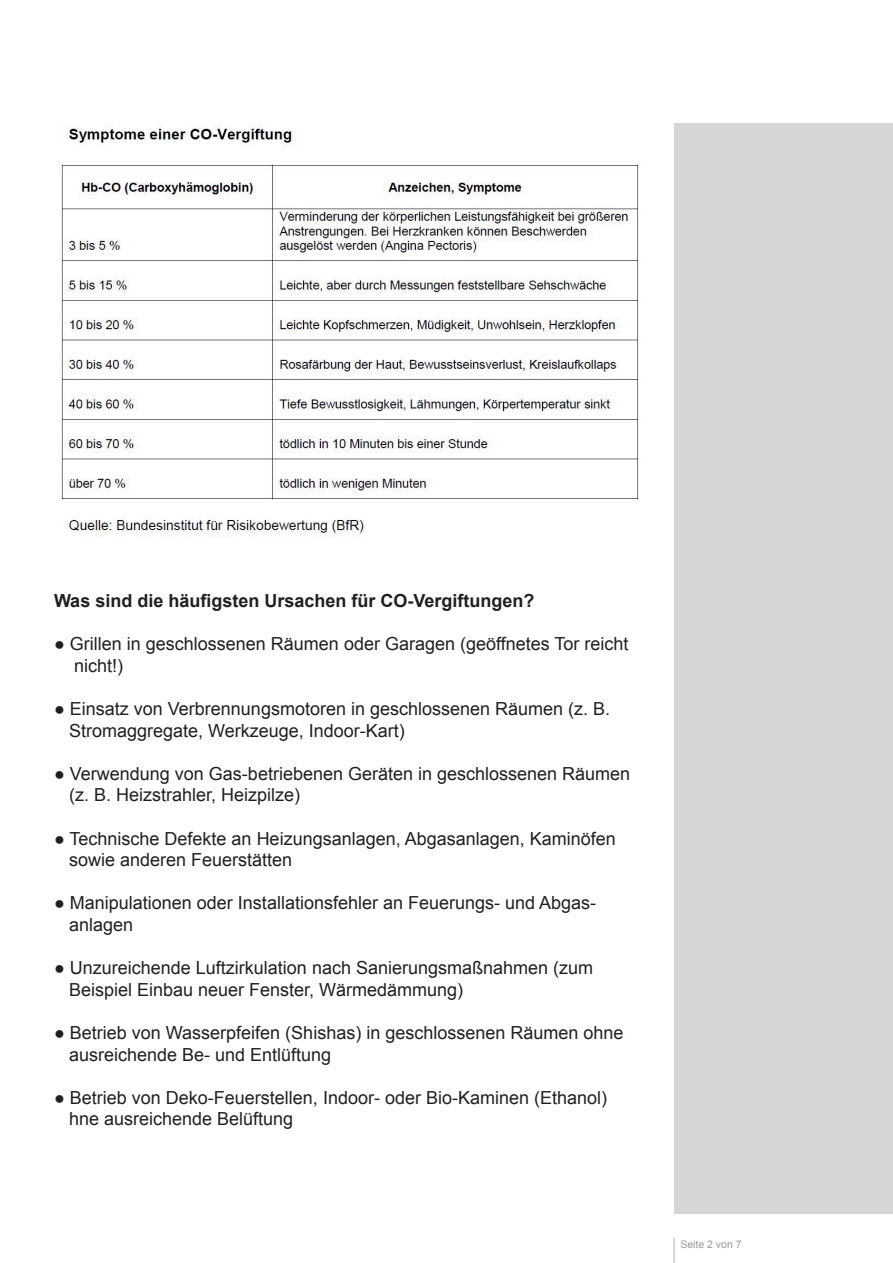
<style>
.page{position:relative;width:893px;height:1263px;background:#fff}
.page>*{position:absolute;margin:0;border:0;box-sizing:border-box;transform-origin:0 0}
.t1{font:18px/21.6px "Arial";color:#231f20}
.t2{font:700 18px "Arial";color:#231f20}
.t3{font:10.5px "Arial";color:#999b9e}
.s1{font-weight:700;font-style:italic}
</style>
<div class="page">
<svg style="left:674px;top:1239px;width:1px;height:24px"></svg>
<div style="left:674px;top:123px;width:219px;height:1091px;background:#d5d6d8"></div>
<img style="left:61px;top:123px;width:578px;height:414px">
<p class="t2" style="left:54px;top:589px;width:482px">Was sind die häufigsten Ursachen für CO-Vergiftungen?</p>
<p class="t1" style="left:74px;top:633px;width:556px;text-indent:-20px"><span class="s1">●</span> Grillen in geschlossenen Räumen oder Garagen (geöffnetes Tor reicht nicht!)</p>
<p class="t1" style="left:69px;top:698px;width:543px;text-indent:-15px"><span class="s1">●</span> Einsatz von Verbrennungsmotoren in geschlossenen Räumen (z. B.<br>Stromaggregate, Werkzeuge, Indoor-Kart)</p>
<p class="t1" style="left:69px;top:763px;width:563px;text-indent:-15px"><span class="s1">●</span> Verwendung von Gas-betriebenen Geräten in geschlossenen Räumen (z. B. Heizstrahler, Heizpilze)</p>
<p class="t1" style="left:69px;top:828px;width:548px;text-indent:-15px"><span class="s1">●</span> Technische Defekte an Heizungsanlagen, Abgasanlagen, Kaminöfen sowie anderen Feuerstätten</p>
<p class="t1" style="left:69px;top:892px;width:529px;text-indent:-15px"><span class="s1">●</span> Manipulationen oder Installationsfehler an Feuerungs- und Abgas&shy;anlagen</p>
<p class="t1" style="left:69px;top:957px;width:526px;text-indent:-15px"><span class="s1">●</span> Unzureichende Luftzirkulation nach Sanierungsmaßnahmen (zum<br>Beispiel Einbau neuer Fenster, Wärmedämmung)</p>
<p class="t1" style="left:69px;top:1022px;width:556px;text-indent:-15px"><span class="s1">●</span> Betrieb von Wasserpfeifen (Shishas) in geschlossenen Räumen ohne ausreichende Be- und Entlüftung</p>
<p class="t1" style="left:69px;top:1087px;width:540px;text-indent:-15px"><span class="s1">●</span> Betrieb von Deko-Feuerstellen, Indoor- oder Bio-Kaminen (Ethanol) hne ausreichende Belüftung</p>
<p class="t3" style="left:680px;top:1237px;width:63px">Seite 2 von 7</p>
</div>
